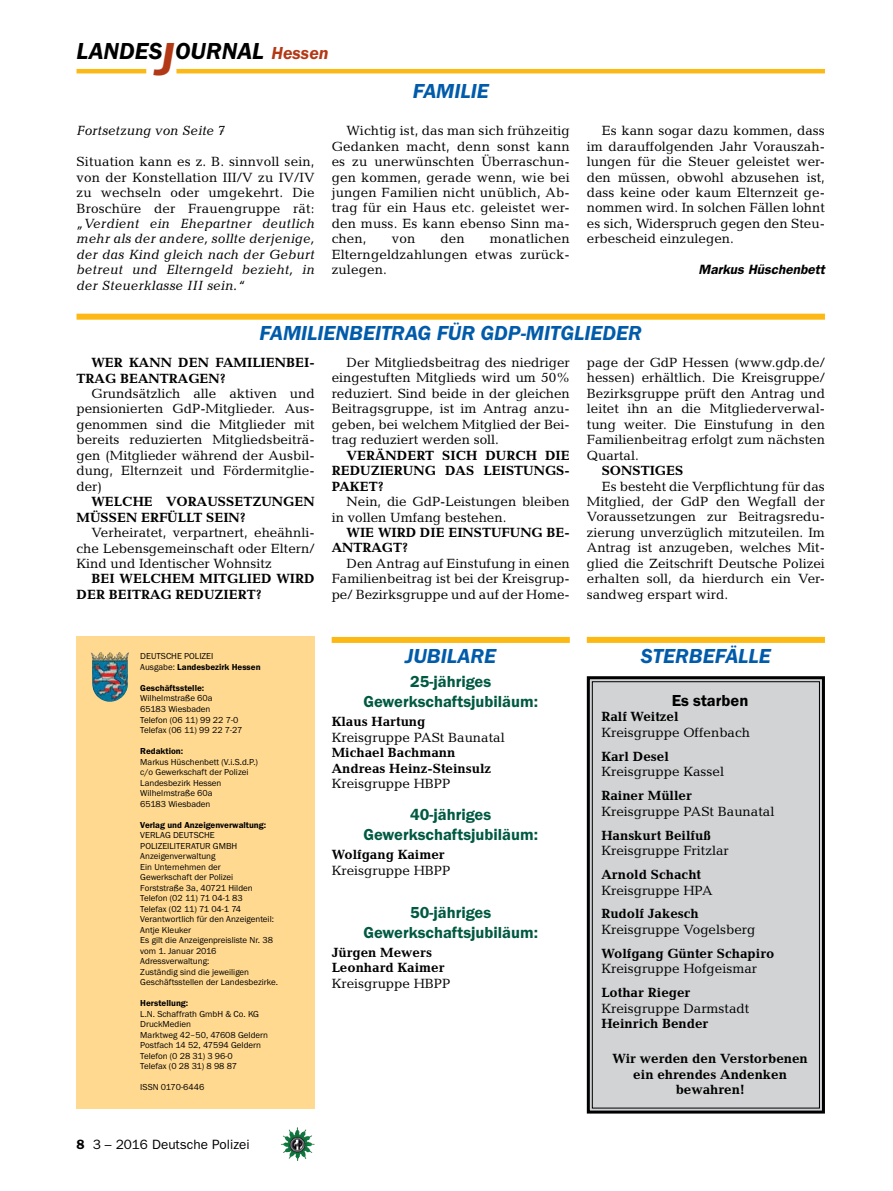
<style>
.page{position:relative;width:893px;height:1191px;background:#fff}
.page>*{position:absolute;margin:0;border:0;box-sizing:border-box;transform-origin:0 0}
.t1{font:italic 600 24px "Franklin Gothic Itc T";color:#000}
.t2{font:italic 600 21px "Franklin Gothic Itc T";color:#005baa}
.t3{font:600 16.5px/19.5px "Franklin Gothic Itc T";color:#005941;text-align:center}
.t4{font:600 16.5px "Franklin Gothic Itc T";color:#000}
.t5{font:13.5px/15.5px "Candida";color:#000;text-align:justify}
.t6{font:700 13.5px/15.5px "Candida";color:#000}
.t7{font:italic 13.5px/15.5px "Candida";letter-spacing:.01em;color:#000;text-align:justify}
.t8{font:13.5px "Franklin Gothic";color:#000}
.t9{font:italic 600 13.5px "Franklin Gothic";color:#000}
.t10{font:9px/10.5px "Franklin Gothic Itc T";color:#000}
.t11{font:600 9px "Franklin Gothic Itc T";color:#000}
.s1{font-size:48px;color:#b33916}
.s2{font-size:18px;color:#b33916}
.s3{font-weight:600}
</style>
<div class="page">
<hr style="left:77px;top:69px;width:69px;height:4px;background:#fdb913">
<hr style="left:176px;top:69px;width:649px;height:4px;background:#fdb913">
<img style="left:281px;top:1128px;width:16px;height:24px">
<div style="left:77px;top:636px;width:238px;height:473px;background:#ffd990"></div>
<img style="left:91px;top:652px;width:28px;height:49px">
<div style="left:332px;top:637px;width:238px;height:6px;background:#fdb913"></div>
<div style="left:586px;top:676px;width:239px;height:438px;background:#d1d3d4"></div>
<div style="left:592px;top:681px;width:228px;height:427px;border:1px solid #000"></div>
<div style="left:587px;top:637px;width:238px;height:6px;background:#fdb913"></div>
<div style="left:77px;top:314px;width:748px;height:6px;background:#fdb913"></div>
<h1 class="t1" style="left:77px;top:37px;width:254px">LANDES<span class="s1">J</span>OURNAL <span class="s2">HESSEN</span></h1>
<h2 class="t2" style="left:413px;top:79px;width:77px">FAMIL IE</h2>
<p class="t7" style="left:77px;top:123px;width:150px">Fortsetzung von Seite 7</p>
<p class="t5" style="left:332px;top:123px;width:240px;text-indent:15px">Wichtig ist, das man sich frühzeitig Gedanken macht, denn sonst kann es zu unerwünschten Überraschun&shy;gen kommen, gerade wenn, wie bei jungen Familien nicht unüblich, Ab&shy;trag für ein Haus etc. geleistet wer&shy;den muss. Es kann ebenso Sinn ma&shy;chen,</p>
<p class="t5" style="left:77px;top:154px;width:240px">Situation kann es z. B. sinnvoll sein, von der Konstellation III/V zu IV/IV zu wechseln oder umgekehrt. Die Broschüre der Frauengruppe rät:</p>
<p class="t7" style="left:77px;top:215px;width:240px">„Verdient ein Ehepartner deutlich mehr als der andere, sollte derjenige, der das Kind gleich nach der Geburt betreut und Elterngeld bezieht, in der Steuerklasse III sein.“</p>
<p class="t5" style="left:332px;top:231px;width:240px;text-indent:158px">monatlichen Elterngeldzahlungen etwas zurück&shy;zulegen.</p>
<p class="t5" style="left:392px;top:231px;width:25px">von</p>
<p class="t5" style="left:441px;top:231px;width:26px">den</p>
<p class="t5" style="left:587px;top:123px;width:240px;text-indent:15px">Es kann sogar dazu kommen, dass im darauffolgenden Jahr Vorauszah&shy;lungen für die Steuer geleistet wer&shy;den müssen, obwohl abzusehen ist, dass keine oder kaum Elternzeit ge&shy;nommen wird. In solchen Fällen lohnt es sich, Widerspruch gegen den Steu&shy;erbescheid einzulegen.</p>
<p class="t9" style="left:699px;top:262px;width:128px">Markus Hüschenbett</p>
<h2 class="t2" style="left:260px;top:320px;width:146px">FAMILIENBEITRAG</h2>
<h2 class="t2" style="left:437px;top:320px;width:168px">FÜR GDP-MITGL IEDER</h2>
<p class="t6" style="left:77px;top:355px;width:240px;text-indent:15px">WER KANN DEN FAMILIENBEI-<br>TRAG BEANTRAGEN?</p>
<p class="t5" style="left:77px;top:386px;width:240px;text-indent:15px">Grundsätzlich alle aktiven und pensionierten GdP-Mitglieder. Aus&shy;genommen sind die Mitglieder mit bereits reduzierten Mitgliedsbeiträ&shy;gen (Mitglieder während der Ausbil&shy;dung, Elternzeit und Fördermitglie&shy;der)</p>
<p class="t6" style="left:77px;top:494px;width:240px;text-indent:15px">WELCHE VORAUSSETZUNGEN<br>MÜSSEN ERFÜLLT SEIN?</p>
<p class="t5" style="left:77px;top:525px;width:240px;text-indent:15px">Verheiratet, verpartnert, eheähnli&shy;che Lebensgemeinschaft oder Eltern/ Kind und Identischer Wohnsitz</p>
<p class="t6" style="left:77px;top:571px;width:240px;text-indent:15px">BEI WELCHEM MITGLIED WIRD<br>DER BEITRAG REDUZIERT?</p>
<p class="t5" style="left:332px;top:355px;width:240px;text-indent:15px">Der Mitgliedsbeitrag des niedriger eingestuften Mitglieds wird um 50% reduziert. Sind beide in der gleichen Beitragsgruppe, ist im Antrag anzu&shy;geben, bei welchem Mitglied der Bei&shy;trag reduziert werden soll.</p>
<p class="t6" style="left:332px;top:447px;width:240px;text-align:justify;text-indent:15px">VERÄNDERT SICH DURCH DIE REDUZIERUNG DAS LEISTUNGS-PAKET?</p>
<p class="t5" style="left:332px;top:494px;width:240px;text-indent:15px">Nein, die GdP-Leistungen bleiben in vollen Umfang bestehen.</p>
<p class="t6" style="left:332px;top:524px;width:240px;text-indent:15px">WIE WIRD DIE EINSTUFUNG BE-<br>ANTRAGT?</p>
<p class="t5" style="left:332px;top:555px;width:240px;text-indent:15px">Den Antrag auf Einstufung in einen Familienbeitrag ist bei der Kreisgrup&shy;pe/ Bezirksgruppe und auf der Home-</p>
<p class="t10" style="left:140px;top:651px;width:122px">DEUTSCHE POLIZEI<br>Ausgabe: <span class="s3">Landesbezirk Hessen</span></p>
<p class="t11" style="left:140px;top:682px;width:65px">Geschäftsstelle:</p>
<p class="t10" style="left:140px;top:693px;width:104px">Wilhelmstraße 60a<br>65183 Wiesbaden<br>Telefon (06 11) 99 22 7-0<br>Telefax (06 11) 99 22 7-27</p>
<p class="t11" style="left:140px;top:745px;width:44px">Redaktion:</p>
<p class="t10" style="left:140px;top:756px;width:119px">Markus Hüschenbett (V.i.S.d.P.) c/o Gewerkschaft der Polizei<br>Landesbezirk Hessen<br>Wilhelmstraße 60a<br>65183 Wiesbaden</p>
<p class="t11" style="left:140px;top:819px;width:127px">Verlag und Anzeigenverwaltung:</p>
<p class="t10" style="left:140px;top:829px;width:139px">VERLAG DEUTSCHE<br>POLIZEILITERATUR GMBH<br>Anzeigenverwaltung<br>Ein Unternehmen der<br>Gewerkschaft der Polizei<br>Forststraße 3a, 40721 Hilden<br>Telefon (02 11) 71 04-1 83<br>Telefax (02 11) 71 04-1 74<br>Verantwortlich für den Anzeigenteil:<br>Antje Kleuker<br>Es gilt die Anzeigenpreisliste Nr. 38 vom 1. Januar 2016<br>Adressverwaltung:<br>Zuständig sind die jeweiligen<br>Geschäftsstellen der Landesbezirke.</p>
<p class="t11" style="left:140px;top:998px;width:50px">Herstellung:</p>
<p class="t10" style="left:140px;top:1008px;width:129px">L.N. Schaffrath GmbH &amp; Co. KG<br>DruckMedien<br>Marktweg 42–50, 47608 Geldern<br>Postfach 14 52, 47594 Geldern<br>Telefon (0 28 31) 3 96-0<br>Telefax (0 28 31) 8 98 87</p>
<p class="t10" style="left:140px;top:1081px;width:66px">ISSN 0170-6446</p>
<h2 class="t2" style="left:405px;top:643px;width:55px">JUBILARE</h2>
<p class="t3" style="left:363px;top:671px;width:176px">25-jähriges<br>Gewerkschaftsjubiläum:</p>
<p class="t6" style="left:332px;top:714px;width:95px">Klaus Hartung</p>
<p class="t5" style="left:332px;top:729px;width:175px">Kreisgruppe PASt Baunatal</p>
<p class="t6" style="left:332px;top:745px;width:161px">Michael Bachmann<br>Andreas Heinz-Steinsulz</p>
<p class="t5" style="left:332px;top:776px;width:120px">Kreisgruppe HBPP</p>
<p class="t3" style="left:363px;top:804px;width:176px">40-jähriges<br>Gewerkschaftsjubiläum:</p>
<p class="t6" style="left:332px;top:847px;width:115px">Wolfgang Kaimer</p>
<p class="t5" style="left:332px;top:862px;width:120px">Kreisgruppe HBPP</p>
<p class="t3" style="left:363px;top:902px;width:176px">50-jähriges<br>Gewerkschaftsjubiläum:</p>
<p class="t6" style="left:332px;top:944px;width:115px">Jürgen Mewers<br>Leonhard Kaimer</p>
<p class="t5" style="left:332px;top:975px;width:120px">Kreisgruppe HBPP</p>
<p class="t5" style="left:587px;top:355px;width:240px">page der GdP Hessen (www.gdp.de/ hessen) erhältlich. Die Kreisgruppe/ Bezirksgruppe prüft den Antrag und leitet ihn an die Mitgliederverwal&shy;tung weiter. Die Einstufung in den Familienbeitrag erfolgt zum nächsten Quartal.</p>
<p class="t6" style="left:602px;top:463px;width:83px">SONSTIGES</p>
<p class="t5" style="left:587px;top:478px;width:240px;text-indent:15px">Es besteht die Verpflichtung für das Mitglied, der GdP den Wegfall der Voraussetzungen zur Beitragsredu&shy;zierung unverzüglich mitzuteilen. Im Antrag ist anzugeben, welches Mit&shy;glied die Zeitschrift Deutsche Polizei erhalten soll, da hierdurch ein Ver&shy;sandweg erspart wird.</p>
<h2 class="t2" style="left:641px;top:643px;width:110px">STERBEFÄLLE</h2>
<p class="t4" style="left:672px;top:691px;width:78px">Es starben</p>
<p class="t6" style="left:601px;top:709px;width:79px">Ralf Weitzel</p>
<p class="t5" style="left:601px;top:724px;width:150px">Kreisgruppe Offenbach</p>
<p class="t6" style="left:601px;top:748px;width:69px">Karl Desel</p>
<p class="t5" style="left:601px;top:764px;width:124px">Kreisgruppe Kassel</p>
<p class="t6" style="left:601px;top:788px;width:92px">Rainer Müller</p>
<p class="t5" style="left:601px;top:803px;width:175px">Kreisgruppe PASt Baunatal</p>
<p class="t6" style="left:601px;top:827px;width:111px">Hanskurt Beilfuß</p>
<p class="t5" style="left:601px;top:843px;width:129px">Kreisgruppe Fritzlar</p>
<p class="t6" style="left:601px;top:866px;width:101px">Arnold Schacht</p>
<p class="t5" style="left:601px;top:882px;width:113px">Kreisgruppe HPA</p>
<p class="t6" style="left:601px;top:906px;width:99px">Rudolf Jakesch</p>
<p class="t5" style="left:601px;top:921px;width:156px">Kreisgruppe Vogelsberg</p>
<p class="t6" style="left:601px;top:945px;width:175px">Wolfgang Günter Schapiro</p>
<p class="t5" style="left:601px;top:961px;width:157px">Kreisgruppe Hofgeismar</p>
<p class="t6" style="left:601px;top:985px;width:91px">Lothar Rieger</p>
<p class="t5" style="left:601px;top:1000px;width:150px">Kreisgruppe Darmstadt</p>
<p class="t6" style="left:601px;top:1015px;width:109px">Heinrich Bender</p>
<p class="t6" style="left:612px;top:1051px;width:197px;text-align:center">Wir werden den Verstorbenen ein ehrendes Andenken bewahren!</p>
<p class="t8" style="left:77px;top:1136px;width:175px"><span class="s3">8</span> 3 – 2016 Deutsche Polizei</p>
</div>
